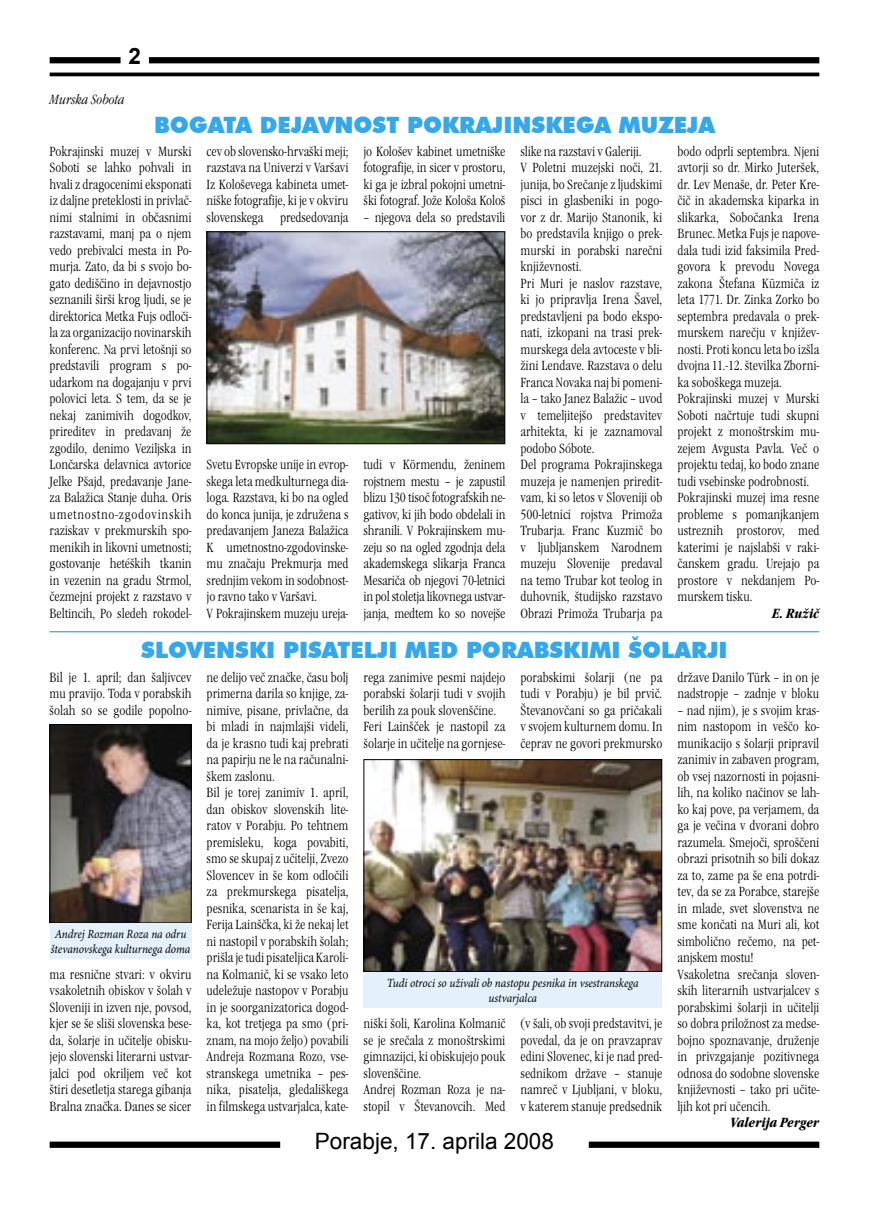
<style>
.page{position:relative;width:869px;height:1205px;background:#fff}
.page>*{position:absolute;margin:0;border:0;box-sizing:border-box;transform-origin:0 0}
.t1{font:900 22.5px "Futura BT";color:#36a7e9}
.t2{font:22.5px "Arial";color:#000}
.t3{font:700 22.5px "Arial";color:#000}
.t4{font:13.75px/16.5px "Garamond Itc TEE Ligh Cond";color:#000;text-align:justify}
.t5{font:italic 700 condensed 13.75px "Garamond Itc TEE";color:#000}
.t6{font:13.75px "Garamond Itc TEE Ligh Cond Ital";color:#000}
.t7{font:italic 12.5px/15px "Minion Pro";letter-spacing:-.01em;color:#000;text-align:center;scale:.9 1}
</style>
<div class="page">
<div style="left:50px;top:1141px;width:230px;height:7px;background:#000"></div>
<div style="left:588px;top:1141px;width:231px;height:7px;background:#000"></div>
<hr style="left:50px;top:73px;width:769px;height:3px;background:#000">
<div style="left:50px;top:57px;width:70px;height:6px;background:#000"></div>
<div style="left:149px;top:57px;width:670px;height:6px;background:#000"></div>
<hr style="left:50px;top:631px;width:769px;height:1px;background:#36a7e9">
<img style="left:208px;top:233px;width:295px;height:209px">
<div style="left:206px;top:231px;width:299px;height:213px;border:1px solid #000"></div>
<img style="left:365px;top:761px;width:294px;height:209px">
<div style="left:363px;top:759px;width:298px;height:213px;border:1px solid #000"></div>
<div style="left:363px;top:972px;width:298px;height:35px;background:#e4f0fb"></div>
<img style="left:52px;top:726px;width:137px;height:195px">
<div style="left:50px;top:724px;width:141px;height:199px;border:1px solid #000"></div>
<div style="left:50px;top:923px;width:141px;height:35px;background:#e4f0fb"></div>
<h1 class="t3" style="left:128px;top:41px;width:14px">2</h1>
<p class="t6" style="left:50px;top:92px;width:77px">Murska Sobota</p>
<h1 class="t1" style="left:154px;top:111px;width:562px">BOGATA DEJAVNOST POKRAJINSKEGA MUZEJA</h1>
<p class="t4" style="left:50px;top:143px;width:143px">Pokrajinski muzej v Murski Soboti se lahko pohvali in hvali z dragocenimi eksponati iz daljne preteklosti in privlač&shy;nimi stalnimi in občasnimi razstavami, manj pa o njem vedo prebivalci mesta in Po&shy;murja. Zato, da bi s svojo bo&shy;gato dediščino in dejavnostjo seznanili širši krog ljudi, se je direktorica Metka Fujs odloči&shy;la za organizacijo novinarskih konferenc. Na prvi letošnji so predstavili program s po&shy;udarkom na dogajanju v prvi polovici leta. S tem, da se je nekaj zanimivih dogodkov, prireditev in predavanj že zgodilo, denimo Veziljska in Lončarska delavnica avtorice Jelke Pšajd, predavanje Jane&shy;za Balažica Stanje duha. Oris umetnostno-zgodovinskih raziskav v prekmurskih spo&shy;menikih in likovni umetnosti; gostovanje hetéških tkanin in vezenin na gradu Strmol, čezmejni projekt z razstavo v Beltincih, Po sledeh rokodel-</p>
<p class="t4" style="left:206px;top:143px;width:143px">cev ob slovensko-hrvaški meji; razstava na Univerzi v Varšavi Iz Kološevega kabineta umet&shy;niške fotografije, ki je v okviru slovenskega predsedovanja</p>
<p class="t4" style="left:206px;top:456px;width:143px;text-align:left">Svetu Evropske unije in evrop&shy;skega leta medkulturnega dia&shy;loga. Razstava, ki bo na ogled do konca junija, je združena s predavanjem Janeza Balažica<br>K umetnostno-zgodovinske&shy;mu značaju Prekmurja med srednjim vekom in sodobnost&shy;jo ravno tako v Varšavi.<br>V Pokrajinskem muzeju ureja-</p>
<p class="t4" style="left:363px;top:143px;width:143px">jo Kološev kabinet umetniške fotografije, in sicer v prostoru, ki ga je izbral pokojni umetni&shy;ški fotograf. Jože Kološa Kološ</p>
<p class="t4" style="left:363px;top:209px;width:143px">– njegova dela so predstavili</p>
<p class="t4" style="left:363px;top:456px;width:143px">tudi v Körmendu, ženinem rojstnem mestu – je zapustil blizu 130 tisoč fotografskih ne&shy;gativov, ki jih bodo obdelali in shranili. V Pokrajinskem mu&shy;zeju so na ogled zgodnja dela akademskega slikarja Franca Mesariča ob njegovi 70-letnici in pol stoletja likovnega ustvar&shy;janja, medtem ko so novejše</p>
<p class="t4" style="left:520px;top:143px;width:143px;text-align:left">slike na razstavi v Galeriji.<br>V Poletni muzejski noči, 21. junija, bo Srečanje z ljudskimi pisci in glasbeniki in pogo&shy;vor z dr. Marijo Stanonik, ki bo predstavila knjigo o prek&shy;murski in porabski narečni književnosti.<br>Pri Muri je naslov razstave, ki jo pripravlja Irena Šavel, predstavljeni pa bodo ekspo&shy;nati, izkopani na trasi prek&shy;murskega dela avtoceste v bli&shy;žini Lendave. Razstava o delu<br>Franca Novaka naj bi pomeni&shy;la – tako Janez Balažic – uvod v temeljitejšo predstavitev arhitekta, ki je zaznamoval podobo Sóbote.<br>Del programa Pokrajinskega muzeja je namenjen priredit&shy;vam, ki so letos v Sloveniji ob<br>500-letnici rojstva Primoža<br>Trubarja. Franc Kuzmič bo v ljubljanskem Narodnem muzeju Slovenije predaval na temo Trubar kot teolog in duhovnik, študijsko razstavo<br>Obrazi Primoža Trubarja pa</p>
<p class="t4" style="left:677px;top:143px;width:143px;text-align:left">bodo odprli septembra. Njeni avtorji so dr. Mirko Juteršek, dr. Lev Menaše, dr. Peter Kre&shy;čič in akademska kiparka in slikarka, Sobočanka Irena<br>Brunec. Metka Fujs je napove&shy;dala tudi izid faksimila Pred&shy;govora k prevodu Novega zakona Štefana Küzmiča iz leta 1771. Dr. Zinka Zorko bo septembra predavala o prek&shy;murskem narečju v književ&shy;nosti. Proti koncu leta bo izšla dvojna 11.-12. številka Zborni&shy;ka soboškega muzeja.<br>Pokrajinski muzej v Murski<br>Soboti načrtuje tudi skupni projekt z monoštrskim mu&shy;zejem Avgusta Pavla. Več o projektu tedaj, ko bodo znane tudi vsebinske podrobnosti.<br>Pokrajinski muzej ima resne probleme s pomanjkanjem ustreznih prostorov, med katerimi je najslabši v raki&shy;čanskem gradu. Urejajo pa prostore v nekdanjem Po&shy;murskem tisku.</p>
<p class="t5" style="left:771px;top:605px;width:49px">E. Ružič</p>
<h1 class="t1" style="left:141px;top:636px;width:587px">SLOVENSKI PISATELJI MED PORABSKIMI ŠOLARJI</h1>
<p class="t4" style="left:50px;top:669px;width:143px">Bil je 1. april; dan šaljivcev mu pravijo. Toda v porabskih šolah so se godile popolno-</p>
<p class="t7" style="left:51px;top:927px;width:156px">Andrej Rozman Roza na odru števanovskega kulturnega doma</p>
<p class="t4" style="left:50px;top:966px;width:143px">ma resnične stvari: v okviru vsakoletnih obiskov v šolah v Sloveniji in izven nje, povsod, kjer se še sliši slovenska bese&shy;da, šolarje in učitelje obisku&shy;jejo slovenski literarni ustvar&shy;jalci pod okriljem več kot štiri desetletja starega gibanja Bralna značka. Danes se sicer</p>
<p class="t4" style="left:206px;top:669px;width:143px;text-align:left">ne delijo več značke, času bolj primerna darila so knjige, za&shy;nimive, pisane, privlačne, da bi mladi in najmlajši videli, da je krasno tudi kaj prebrati na papirju ne le na računalni&shy;škem zaslonu.<br>Bil je torej zanimiv 1. april, dan obiskov slovenskih lite&shy;ratov v Porabju. Po tehtnem premisleku, koga povabiti, smo se skupaj z učitelji, Zvezo<br>Slovencev in še kom odločili za prekmurskega pisatelja, pesnika, scenarista in še kaj,<br>Ferija Lainščka, ki že nekaj let ni nastopil v porabskih šolah; prišla je tudi pisateljica Karoli&shy;na Kolmanič, ki se vsako leto udeležuje nastopov v Porabju in je soorganizatorica dogod&shy;ka, kot tretjega pa smo (pri&shy;znam, na mojo željo) povabili<br>Andreja Rozmana Rozo, vse&shy;stranskega umetnika – pes&shy;nika, pisatelja, gledališkega in filmskega ustvarjalca, kate-</p>
<p class="t4" style="left:363px;top:669px;width:143px;text-align:left">rega zanimive pesmi najdejo porabski šolarji tudi v svojih berilih za pouk slovenščine.<br>Feri Lainšček je nastopil za šolarje in učitelje na gornjese-</p>
<p class="t4" style="left:520px;top:669px;width:143px">porabskimi šolarji (ne pa tudi v Porabju) je bil prvič.<br>Števanovčani so ga pričakali v svojem kulturnem domu. In čeprav ne govori prekmursko</p>
<p class="t7" style="left:387px;top:976px;width:281px">Tudi otroci so uživali ob nastopu pesnika in vsestranskega ustvarjalca</p>
<p class="t4" style="left:520px;top:1016px;width:143px">(v šali, ob svoji predstavitvi, je povedal, da je on pravzaprav edini Slovenec, ki je nad pred&shy;sednikom države – stanuje namreč v Ljubljani, v bloku, v katerem stanuje predsednik</p>
<p class="t4" style="left:363px;top:1016px;width:143px;text-align:left">niški šoli, Karolina Kolmanič se je srečala z monoštrskimi gimnazijci, ki obiskujejo pouk slovenščine.<br>Andrej Rozman Roza je na&shy;stopil v Števanovcih. Med</p>
<h1 class="t2" style="left:315px;top:1126px;width:240px">Porabje, 17. aprila 2008</h1>
<p class="t4" style="left:677px;top:669px;width:143px">države Danilo Türk – in on je nadstropje – zadnje v bloku</p>
<p class="t4" style="left:677px;top:702px;width:143px;text-align:left">– nad njim), je s svojim kras&shy;nim nastopom in veščo ko&shy;munikacijo s šolarji pripravil zanimiv in zabaven program, ob vsej nazornosti in pojasni&shy;lih, na koliko načinov se lah&shy;ko kaj pove, pa verjamem, da ga je večina v dvorani dobro razumela. Smejoči, sproščeni obrazi prisotnih so bili dokaz za to, zame pa še ena potrdi&shy;tev, da se za Porabce, starejše in mlade, svet slovenstva ne sme končati na Muri ali, kot simbolično rečemo, na pet&shy;anjskem mostu!<br>Vsakoletna srečanja sloven&shy;skih literarnih ustvarjalcev s porabskimi šolarji in učitelji so dobra priložnost za medse&shy;bojno spoznavanje, druženje in privzgajanje pozitivnega odnosa do sodobne slovenske književnosti – tako pri učite&shy;ljih kot pri učencih.</p>
<p class="t5" style="left:729px;top:1115px;width:91px">Valerija Perger</p>
</div>
